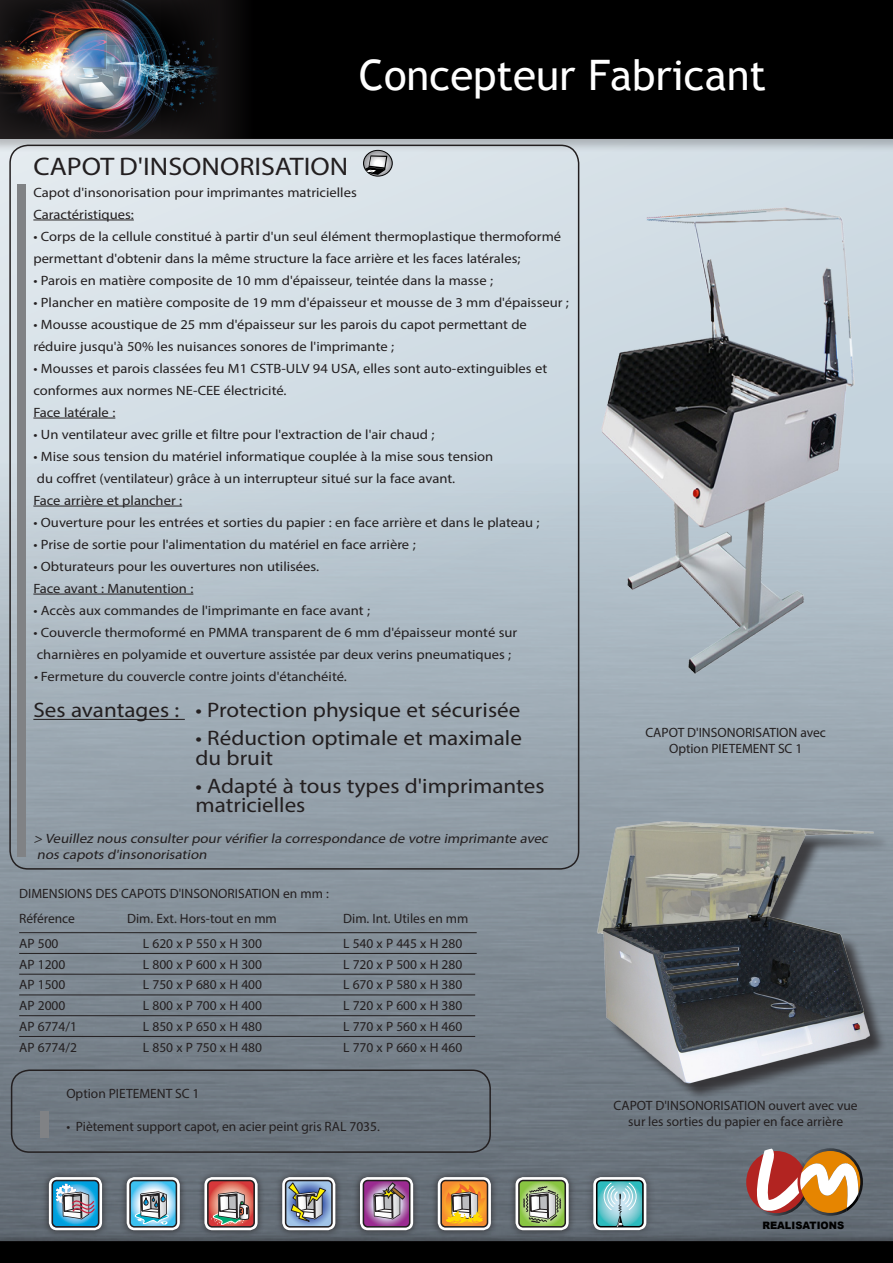
<style>
.page{position:relative;width:893px;height:1263px;background:#fff}
.page>*{position:absolute;margin:0;border:0;box-sizing:border-box;transform-origin:0 0}
.t1{font:42px "Myriad Pro";color:#fff}
.t2{font:42px "Trebuchet MS";color:#fff}
.Normal_e{font:25.5px "Myriad Pro";color:#231f20;scale:1.1 1}
.Normal_e-2{font:21px/19.5px "Myriad Pro";color:#231f20;scale:1.1 1}
.Normal_e-3{font:13.5px "Myriad Pro";color:#231f20;scale:1.08 1}
.Normal_e-4{font:13.5px/16.2px "Myriad Pro";color:#231f20;text-align:center}
.Normal_e-5{font:italic 13.5px "Myriad Pro";color:#231f20;scale:1.1 1}
.t3{font:900 10.2px "Arial";color:#000}
.s1{font-style:italic}
</style>
<div class="page">
<div style="left:0;top:0;width:893px;height:1240px;background:#d6e1e7"></div>
<img style="left:0;top:463px;width:893px;height:770px">
<div style="left:0;top:0;width:893px;height:153px;background:#231f20;opacity:.25"></div>
<div style="left:0;top:1233px;width:893px;height:30px;background:#231f20;opacity:.25"></div>
<img style="left:0;top:0;width:148px;height:139px">
<svg style="left:148px;top:0;width:745px;height:139px;background:#020303"></svg>
<div style="left:0;top:1242px;width:893px;height:21px;background:#000"></div>
<div style="left:42px;top:1170px;width:67px;height:67px;background:#231f20;opacity:.75"></div>
<div style="left:49px;top:1177px;width:53px;height:53px;background:#fff;border-radius:8px"></div>
<svg style="left:51px;top:1179px;width:49px;height:49px;background:#629bb8"></svg>
<div style="left:119px;top:1170px;width:68px;height:67px;background:#231f20;opacity:.75"></div>
<div style="left:127px;top:1177px;width:53px;height:53px;background:#fff;border-radius:8px"></div>
<svg style="left:127px;top:1179px;width:51px;height:49px;background:#84b0c2"></svg>
<div style="left:275px;top:1170px;width:67px;height:67px;background:#231f20;opacity:.75"></div>
<div style="left:282px;top:1177px;width:53px;height:53px;background:#fff;border-radius:8px"></div>
<svg style="left:284px;top:1179px;width:49px;height:49px;background:#8896a0"></svg>
<div style="left:353px;top:1170px;width:67px;height:67px;background:#231f20;opacity:.75"></div>
<div style="left:360px;top:1177px;width:53px;height:53px;background:#fff;border-radius:8px"></div>
<svg style="left:362px;top:1179px;width:49px;height:49px;background:#9a7095"></svg>
<div style="left:430px;top:1170px;width:68px;height:67px;background:#231f20;opacity:.75"></div>
<div style="left:438px;top:1177px;width:53px;height:53px;background:#fff;border-radius:8px"></div>
<svg style="left:440px;top:1179px;width:49px;height:49px;background:#ca9650"></svg>
<div style="left:508px;top:1170px;width:68px;height:67px;background:#231f20;opacity:.75"></div>
<div style="left:515px;top:1177px;width:54px;height:53px;background:#fff;border-radius:8px"></div>
<svg style="left:517px;top:1179px;width:50px;height:49px;background:#91a675"></svg>
<div style="left:584px;top:1168px;width:72px;height:71px;background:#231f20;opacity:.5"></div>
<div style="left:593px;top:1177px;width:53px;height:53px;background:#fff;border-radius:8px"></div>
<svg style="left:595px;top:1179px;width:49px;height:49px;background:#78b7bc"></svg>
<hr style="left:33px;top:220px;width:101px;height:1px;background:#231f20">
<hr style="left:33px;top:418px;width:82px;height:1px;background:#231f20">
<hr style="left:33px;top:506px;width:149px;height:1px;background:#231f20">
<hr style="left:33px;top:594px;width:160px;height:1px;background:#231f20">
<hr style="left:33px;top:719px;width:152px;height:1px;background:#231f20">
<div style="left:18px;top:184px;width:8px;height:673px;background:#808285"></div>
<hr style="left:19px;top:932px;width:458px;height:1px;background:#231f20">
<hr style="left:19px;top:953px;width:458px;height:1px;background:#231f20">
<hr style="left:19px;top:974px;width:456px;height:1px;background:#231f20">
<hr style="left:19px;top:995px;width:456px;height:1px;background:#231f20">
<hr style="left:19px;top:1015px;width:456px;height:1px;background:#231f20">
<hr style="left:19px;top:1036px;width:456px;height:1px;background:#231f20">
<div style="left:197px;top:1170px;width:68px;height:67px;background:#231f20;opacity:.75"></div>
<div style="left:204px;top:1177px;width:54px;height:53px;background:#fff;border-radius:8px"></div>
<svg style="left:204px;top:1179px;width:52px;height:49px;background:#af7e78"></svg>
<div style="left:363px;top:150px;width:30px;height:27px;border:1px solid #000;border-radius:50%"></div>
<svg style="left:364px;top:150px;width:28px;height:26px"></svg>
<div style="left:11px;top:1069px;width:480px;height:84px;border:2px solid #231f20;border-radius:18px"></div>
<div style="left:40px;top:1111px;width:9px;height:26px;background:#808285"></div>
<div style="left:600px;top:824px;width:291px;height:276px;background:#707a83"></div>
<img style="left:569px;top:800px;width:321px;height:294px">
<img style="left:549px;top:85px;width:344px;height:613px">
<svg style="left:744px;top:1148px;width:119px;height:68px;background:#b8876d"></svg>
<p class="t2" style="left:359px;top:50px;width:409px">Concepteur Fabricant</p>
<h1 class="t1" style="left:349px;top:49px;width:378px">Concepteur Fabricant</h1>
<p class="Normal_e" style="left:33px;top:150px;width:288px">CAPOT D'INSONORISATION</p>
<p class="Normal_e-3" style="left:33px;top:184px;width:301px">Capot d'insonorisation pour imprimantes matricielles</p>
<p class="Normal_e-3" style="left:33px;top:206px;width:95px">Caractéristiques:</p>
<p class="Normal_e-3" style="left:33px;top:228px;width:490px">• Corps de la cellule constitué à partir d'un seul élément thermoplastique thermoformé</p>
<p class="Normal_e-3" style="left:33px;top:250px;width:452px">permettant d'obtenir dans la même structure la face arrière et les faces latérales;</p>
<p class="Normal_e-3" style="left:33px;top:272px;width:427px">• Parois en matière composite de 10 mm d'épaisseur, teintée dans la masse ;</p>
<p class="Normal_e-3" style="left:33px;top:294px;width:497px">• Plancher en matière composite de 19 mm d'épaisseur et mousse de 3 mm d'épaisseur ;</p>
<p class="Normal_e-3" style="left:33px;top:316px;width:458px">• Mousse acoustique de 25 mm d'épaisseur sur les parois du capot permettant de</p>
<p class="Normal_e-3" style="left:33px;top:338px;width:335px">réduire jusqu'à 50% les nuisances sonores de l'imprimante ;</p>
<p class="Normal_e-3" style="left:33px;top:360px;width:477px">• Mousses et parois classées feu M1 CSTB-ULV 94 USA, elles sont auto-extinguibles et</p>
<p class="Normal_e-3" style="left:33px;top:382px;width:236px">conformes aux normes NE-CEE électricité.</p>
<p class="Normal_e-3" style="left:33px;top:404px;width:77px">Face latérale :</p>
<p class="Normal_e-3" style="left:33px;top:426px;width:373px">• Un ventilateur avec grille et filtre pour l'extraction de l'air chaud ;</p>
<p class="Normal_e-3" style="left:33px;top:448px;width:427px">• Mise sous tension du matériel informatique couplée à la mise sous tension</p>
<p class="Normal_e-3" style="left:37px;top:470px;width:389px">du coffret (ventilateur) grâce à un interrupteur situé sur la face avant.</p>
<p class="Normal_e-3" style="left:33px;top:492px;width:139px">Face arrière et plancher :</p>
<p class="Normal_e-3" style="left:33px;top:514px;width:470px">• Ouverture pour les entrées et sorties du papier : en face arrière et dans le plateau ;</p>
<p class="Normal_e-3" style="left:33px;top:536px;width:355px">• Prise de sortie pour l'alimentation du matériel en face arrière ;</p>
<p class="Normal_e-3" style="left:33px;top:558px;width:266px">• Obturateurs pour les ouvertures non utilisées.</p>
<p class="Normal_e-3" style="left:33px;top:580px;width:150px">Face avant : Manutention :</p>
<p class="Normal_e-3" style="left:33px;top:602px;width:313px">• Accès aux commandes de l'imprimante en face avant ;</p>
<p class="Normal_e-3" style="left:33px;top:624px;width:450px">• Couvercle thermoformé en PMMA transparent de 6 mm d'épaisseur monté sur</p>
<p class="Normal_e-3" style="left:37px;top:646px;width:441px">charnières en polyamide et ouverture assistée par deux verins pneumatiques ;</p>
<p class="Normal_e-3" style="left:33px;top:668px;width:292px"><span class="s1">•</span>Fermeture du couvercle contre joints d'étanchéité.</p>
<p class="Normal_e-2" style="left:33px;top:700px;width:444px">Ses avantages : • Protection physique et sécurisée</p>
<p class="Normal_e-2" style="left:195px;top:728px;width:298px">• Réduction optimale et maximale du bruit</p>
<p class="Normal_e-2" style="left:195px;top:776px;width:319px">• Adapté à tous types d'imprimantes matricielles</p>
<p class="Normal_e-5" style="left:33px;top:830px;width:472px">&gt; Veuillez nous consulterpourvérifierla correspondance de votre imprimante avec</p>
<p class="Normal_e-5" style="left:37px;top:846px;width:159px">nos capots d'insonorisation</p>
<p class="Normal_e-4" style="left:19px;top:885px;width:311px">DIMENSIONS DES CAPOTS D'INSONORISATION en mm :</p>
<p class="Normal_e-4" style="left:19px;top:910px;width:57px">Référence</p>
<p class="Normal_e-4" style="left:127px;top:910px;width:151px">Dim. Ext. Hors-tout en mm</p>
<p class="Normal_e-4" style="left:343px;top:910px;width:127px">Dim. Int. Utiles en mm</p>
<p class="Normal_e-4" style="left:19px;top:935px;width:41px">AP 500</p>
<p class="Normal_e-4" style="left:143px;top:935px;width:121px">L 620 x P 550 x H 300</p>
<p class="Normal_e-4" style="left:343px;top:935px;width:121px">L 540 x P 445 x H 280</p>
<p class="Normal_e-4" style="left:19px;top:956px;width:48px">AP 1200</p>
<p class="Normal_e-4" style="left:143px;top:956px;width:121px">L 800 x P 600 x H 300</p>
<p class="Normal_e-4" style="left:343px;top:956px;width:121px">L 720 x P 500 x H 280</p>
<p class="Normal_e-4" style="left:19px;top:976px;width:48px">AP 1500</p>
<p class="Normal_e-4" style="left:143px;top:976px;width:121px">L 750 x P 680 x H 400</p>
<p class="Normal_e-4" style="left:343px;top:976px;width:121px">L 670 x P 580 x H 380</p>
<p class="Normal_e-4" style="left:19px;top:997px;width:48px">AP 2000</p>
<p class="Normal_e-4" style="left:143px;top:997px;width:121px">L 800 x P 700 x H 400</p>
<p class="Normal_e-4" style="left:343px;top:997px;width:121px">L 720 x P 600 x H 380</p>
<p class="Normal_e-4" style="left:19px;top:1018px;width:59px">AP 6774/1</p>
<p class="Normal_e-4" style="left:143px;top:1018px;width:121px">L 850 x P 650 x H 480</p>
<p class="Normal_e-4" style="left:343px;top:1018px;width:121px">L 770 x P 560 x H 460</p>
<p class="Normal_e-4" style="left:19px;top:1039px;width:59px">AP 6774/2</p>
<p class="Normal_e-4" style="left:143px;top:1039px;width:121px">L 850 x P 750 x H 480</p>
<p class="Normal_e-4" style="left:343px;top:1039px;width:121px">L 770 x P 660 x H 460</p>
<p class="Normal_e-4" style="left:66px;top:1085px;width:135px">Option PIETEMENT SC 1</p>
<p class="Normal_e-4" style="left:66px;top:1118px;width:315px">• Piètement support capot, en acier peint gris RAL 7035.</p>
<p class="Normal_e-4" style="left:645px;top:724px;width:182px">CAPOT D'INSONORISATION avec<br>Option PIETEMENT SC 1</p>
<p class="Normal_e-4" style="left:614px;top:1097px;width:246px">CAPOT D'INSONORISATION ouvert avec vue sur les sorties du papier en face arrière</p>
<p class="t3" style="left:762px;top:1220px;width:83px">REALISATIONS</p>
</div>
